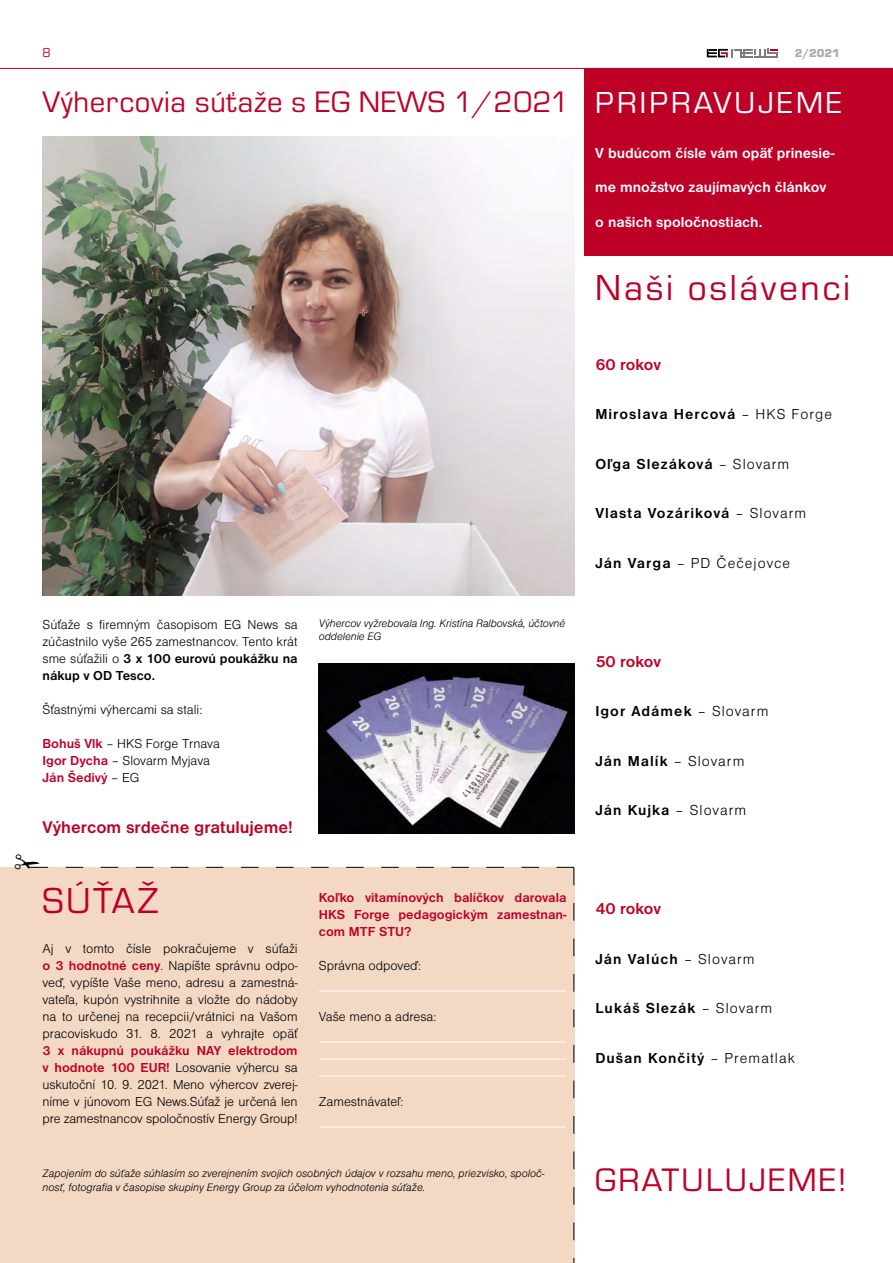
<style>
.page{position:relative;width:893px;height:1263px;background:#fff}
.page>*{position:absolute;margin:0;border:0;box-sizing:border-box;transform-origin:0 0}
.t1{font:37.5px "Eurostile TCE";letter-spacing:.07em;color:#be0027}
.t2{font:33.75px "Eurostile TCE";letter-spacing:.07em;color:#be0027}
.t3{font:31.5px "Eurostile TCE";letter-spacing:.1em;color:#fff}
.t4{font:30.75px "Eurostile TCE";letter-spacing:.02em;color:#be0027}
.t5{font:700 17.55px "Nimbus Sans DCE";color:#be0027}
.t6{font:700 16.5px "Nimbus Sans DCE";letter-spacing:-.005em;color:#be0027}
.t7{font:700 15px "Nimbus Sans DCE";letter-spacing:.07em;color:#000}
.t8{font:700 15px "Nimbus Sans DCE";color:#fff}
.t9{font:300 15px "Nimbus Sans DCE";letter-spacing:.07em;color:#000}
.t10{font:300 13.5px/17px "Nimbus Sans DCE";color:#000;text-align:justify}
.t11{font:700 13.5px/17px "Nimbus Sans DCE";color:#be0027;text-align:justify}
.t12{font:13.5px "Eurostile TCE";color:#be0027}
.t13{font:900 12px "Eurostile TCE";color:#aaa}
.t14{font:italic 300 11.25px/13.5px "Nimbus Sans DCE";color:#000}
.s1{font-weight:700}
.s2{font-weight:700;color:#be0027}
.s3{font-weight:300}
</style>
<div class="page">
<svg style="left:707px;top:49px;width:71px;height:8px"></svg>
<div style="left:585px;top:68px;width:308px;height:187px;background:#be0027"></div>
<div style="left:0;top:867px;width:574px;height:396px;background:#f3d8c4"></div>
<hr style="left:0;top:68px;width:893px;height:1px;background:#be0027">
<img style="left:43px;top:136px;width:531px;height:459px">
<img style="left:319px;top:663px;width:255px;height:170px">
<svg style="left:30px;top:866px;width:545px;height:397px"></svg>
<p class="t12" style="left:43px;top:46px;width:10px">8</p>
<p class="t13" style="left:795px;top:47px;width:47px">2/2021</p>
<h3 class="t3" style="left:595px;top:86px;width:248px">PRIPRAVUJEME</h3>
<p class="t8" style="left:595px;top:144px;width:241px">V budúcom čísle vám opäť prinesie-</p>
<p class="t8" style="left:595px;top:179px;width:232px">me množstvo zaujímavých článkov</p>
<p class="t8" style="left:595px;top:213px;width:169px">o našich spoločnostiach.</p>
<h3 class="t4" style="left:43px;top:85px;width:528px">Výhercovia súťaže s EG NEWS 1/2021</h3>
<h1 class="t1" style="left:595px;top:268px;width:256px">Naši oslávenci</h1>
<p class="t10" style="left:43px;top:617px;width:257px">Súťaže s firemným časopisom EG News sa zúčastnilo vyše 265 zamestnancov. Tento krát sme súťažili o <span class="s1">3 x 100 eurovú poukážku na nákup v OD Tesco.</span></p>
<p class="t10" style="left:43px;top:702px;width:161px">Šťastnými výhercami sa stali:</p>
<p class="t10" style="left:43px;top:736px;width:179px;text-align:left"><span class="s2">Bohuš Vlk</span> – HKS Forge Trnava<br><span class="s2">Igor Dycha</span> – Slovarm Myjava<br><span class="s2">Ján Šedivý</span> – EG</p>
<p class="t5" style="left:43px;top:818px;width:252px">Výhercom srdečne gratulujeme!</p>
<h1 class="t1" style="left:43px;top:880px;width:118px">SÚŤAŽ</h1>
<p class="t10" style="left:43px;top:940px;width:257px">Aj v tomto čísle pokračujeme v súťaži <span class="s2">o 3 hodnotné ceny</span>. Napíšte správnu odpo&shy;veď, vypíšte Vaše meno, adresu a zamestná&shy;vateľa, kupón vystrihnite a vložte do nádoby na to určenej na recepcii/vrátnici na Vašom pracoviskudo 31. 8. 2021 a vyhrajte opäť</p>
<p class="t10" style="left:43px;top:1042px;width:257px"><span class="s2">3 x nákupnú poukážku NAY elektrodom v hodnote 100 EUR!</span> Losovanie výhercu sa uskutoční 10. 9. 2021. Meno výhercov zverej&shy;níme v júnovom EG News.Súťaž je určená len pre zamestnancov spoločnostív Energy Group!</p>
<p class="t14" style="left:319px;top:616px;width:248px">Výhercov vyžrebovala Ing. Kristína Ralbovská, účtovné oddelenie EG</p>
<p class="t11" style="left:319px;top:889px;width:249px">Koľko vitamínových balíčkov darovala HKS Forge pedagogickým zamestnan&shy;com MTF STU?</p>
<p class="t10" style="left:319px;top:957px;width:104px">Správna odpoveď:</p>
<p class="t10" style="left:319px;top:1008px;width:119px">Vaše meno a adresa:</p>
<p class="t10" style="left:319px;top:1093px;width:86px">Zamestnávateľ:</p>
<p class="t14" style="left:43px;top:1167px;width:504px">Zapojením do súťaže súhlasím so zverejnením svojich osobných údajov v rozsahu meno, priezvisko, spoloč&shy;nosť, fotografia v časopise skupiny Energy Group za účelom vyhodnotenia súťaže.</p>
<p class="t6" style="left:595px;top:355px;width:67px">60 rokov</p>
<p class="t7" style="left:595px;top:406px;width:238px">Miroslava Hercová <span class="s3">– HKS Forge</span></p>
<p class="t7" style="left:595px;top:455px;width:195px">Oľga Slezáková <span class="s3">– Slovarm</span></p>
<p class="t7" style="left:595px;top:505px;width:212px">Vlasta Vozáriková <span class="s3">– Slovarm</span></p>
<p class="t9" style="left:595px;top:554px;width:196px"><span class="s1">Ján Varga</span> – PD Čečejovce</p>
<p class="t6" style="left:595px;top:652px;width:67px">50 rokov</p>
<p class="t7" style="left:595px;top:703px;width:175px">Igor Adámek <span class="s3">– Slovarm</span></p>
<p class="t7" style="left:595px;top:752px;width:151px">Ján Malík <span class="s3">– Slovarm</span></p>
<p class="t7" style="left:595px;top:802px;width:152px">Ján Kujka <span class="s3">– Slovarm</span></p>
<p class="t6" style="left:595px;top:899px;width:67px">40 rokov</p>
<p class="t7" style="left:595px;top:950px;width:161px">Ján Valúch <span class="s3">– Slovarm</span></p>
<p class="t7" style="left:595px;top:1000px;width:179px">Lukáš Slezák <span class="s3">– Slovarm</span></p>
<p class="t7" style="left:595px;top:1049px;width:201px">Dušan Končitý <span class="s3">– Prematlak</span></p>
<h2 class="t2" style="left:595px;top:1161px;width:252px">GRATULUJEME!</h2>
</div>
